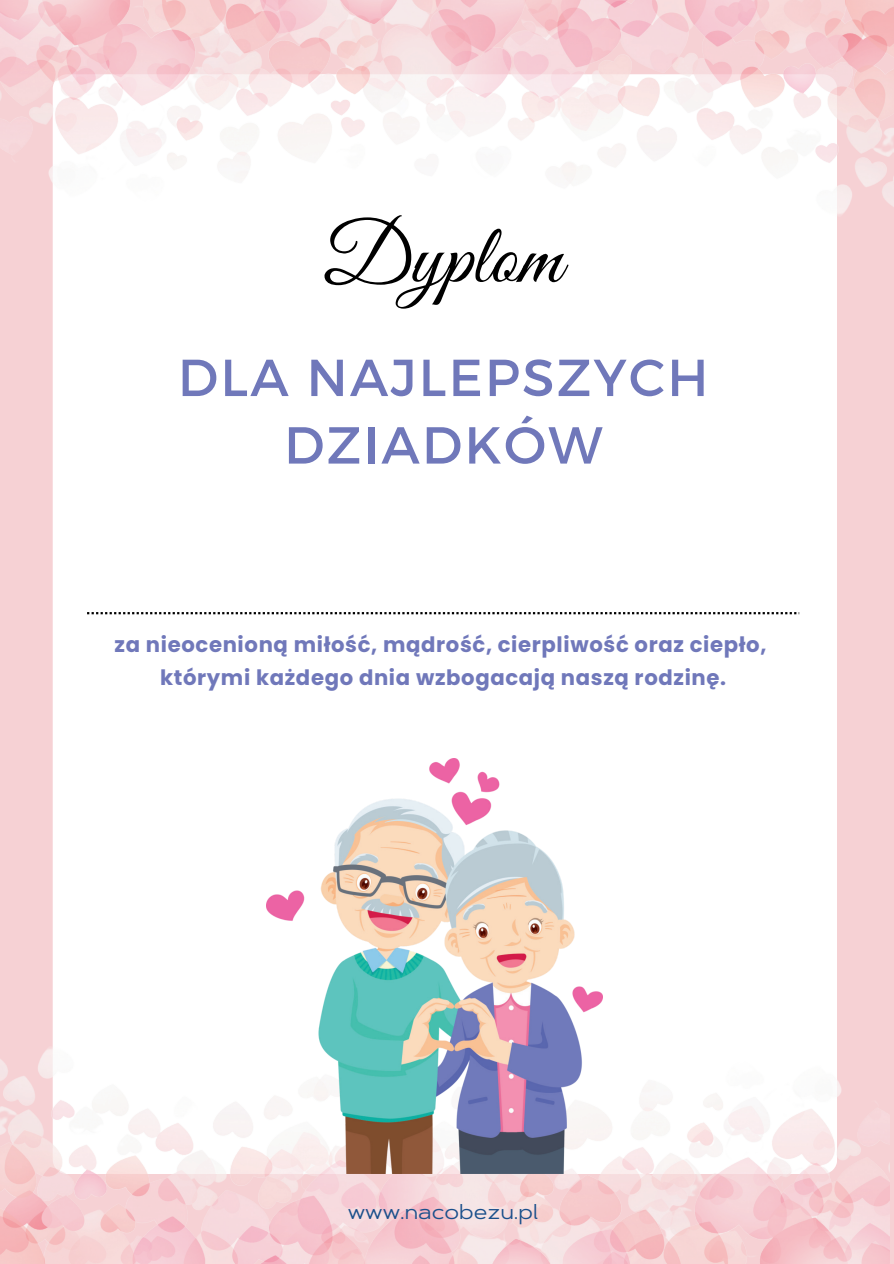
<style>
.page{position:relative;width:894px;height:1264px;background:#fff}
.page>*{position:absolute;margin:0;border:0;box-sizing:border-box;transform-origin:0 0}
.t1{font:84.75px "Great Vibes";color:#000}
.t2{font:51.9px/67.5px "Montserrat";letter-spacing:.045em;color:#7078ba;text-align:center}
.t3{font:700 21.15px/32.7px "Poppins";letter-spacing:.03em;color:#7078ba;text-align:center}
.t4{font:20.25px "Artegra Sans Ex";color:#1a4f8b}
</style>
<div class="page">
<div style="left:0;top:0;width:893px;height:1263px;background:#f6d1d4"></div>
<div style="left:53px;top:221px;width:784px;height:821px;background:#fff"></div>
<img style="left:0;top:0;width:893px;height:221px">
<img style="left:0;top:1042px;width:889px;height:221px">
<svg style="left:87px;top:612px;width:712px;height:2px"></svg>
<img style="left:266px;top:758px;width:336px;height:415px">
<h1 class="t1" style="left:324px;top:210px;width:239px">Dyplom</h1>
<h2 class="t2" style="left:178px;top:343px;width:532px">DLA NAJLEPSZYCH<br>DZIADKÓW</h2>
<p class="t3" style="left:114px;top:628px;width:653px">za nieocenioną miłość, mądrość, cierpliwość oraz ciepło, którymi każdego dnia wzbogacają naszą rodzinę.</p>
<p class="t4" style="left:347px;top:1197px;width:192px">www.nacobezu.pl</p>
</div>
